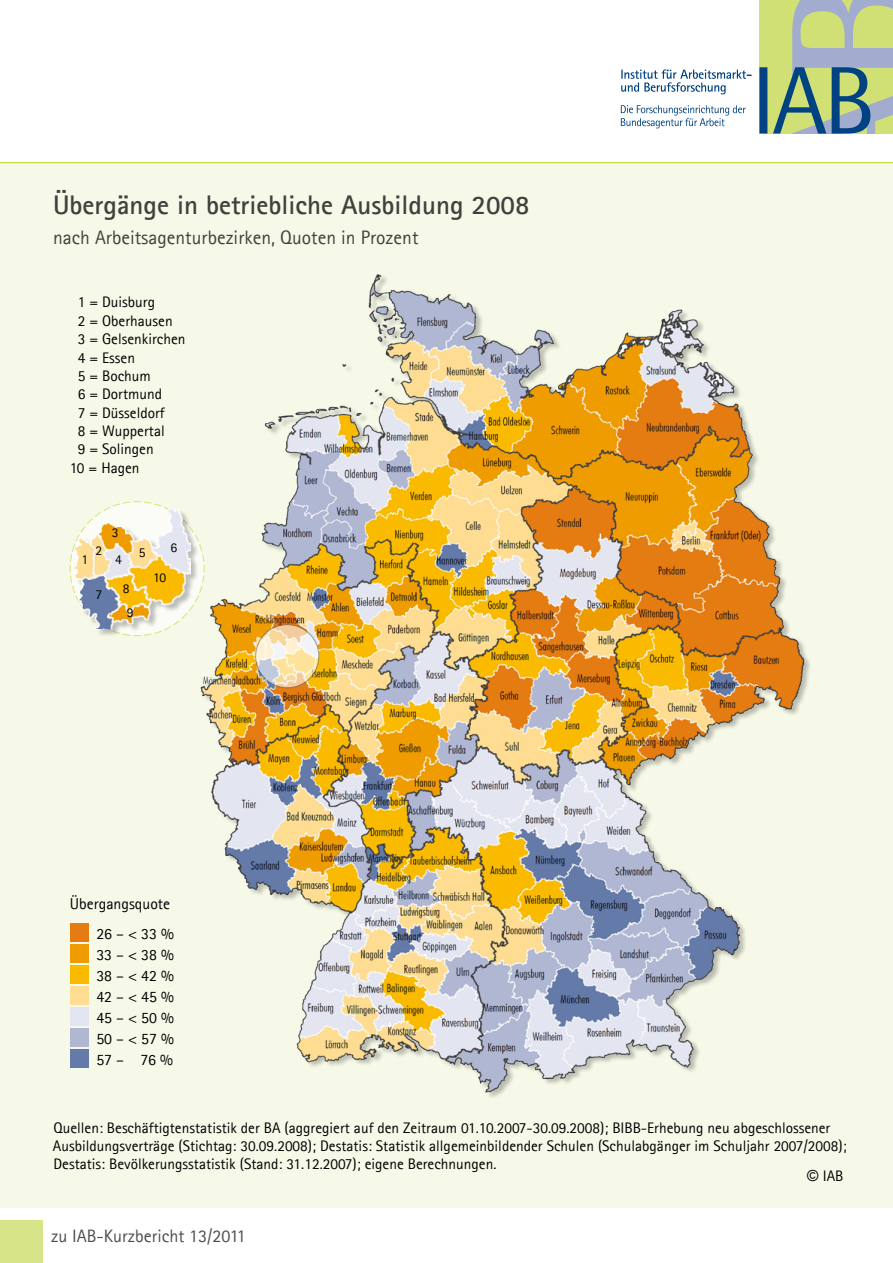
<style>
.page{position:relative;width:893px;height:1263px;background:#fff}
.page>*{position:absolute;margin:0;border:0;box-sizing:border-box;transform-origin:0 0}
.t1{font:700 27px "Agfa Rotis Sans Serif";color:#41403e}
.t2{font:19.5px "Agfa Rotis Sans Serif";color:#41403e}
.t3{font:18px "Agfa Rotis Sans Serif";color:#4d4d4b}
.t4{font:15.75px/21px "Agfa Rotis Sans Serif";color:#000;text-align:right}
.t5{font:15.3px/18.3px "Agfa Rotis Sans Serif";color:#000}
.t6{font:13.5px/26.7px "Agfa Rotis Sans Serif";color:#000}
.s1{font-family:"Arial"}
</style>
<div class="page">
<svg style="left:621px;top:69px;width:131px;height:25px"></svg>
<svg style="left:621px;top:105px;width:125px;height:23px"></svg>
<svg style="left:759px;top:0;width:134px;height:134px;background:#a2b88d"></svg>
<div style="left:0;top:162px;width:893px;height:1046px;background:#f6f9e8"></div>
<hr style="left:0;top:162px;width:893px;height:1px;background:#bfd730">
<img style="left:200px;top:274px;width:610px;height:823px">
<div style="left:70px;top:923px;width:18px;height:19px;background:#e57c11"></div>
<div style="left:70px;top:944px;width:18px;height:19px;background:#ef9c00"></div>
<div style="left:70px;top:965px;width:18px;height:19px;background:#faba00"></div>
<div style="left:70px;top:986px;width:18px;height:19px;background:#fedc92"></div>
<div style="left:70px;top:1007px;width:18px;height:19px;background:#e3e5f1"></div>
<div style="left:70px;top:1028px;width:18px;height:19px;background:#b0b7d3"></div>
<div style="left:70px;top:1050px;width:18px;height:18px;background:#647aa9"></div>
<svg style="left:70px;top:501px;width:135px;height:135px"></svg>
<div style="left:76px;top:509px;width:123px;height:128px;background:#000;opacity:.25"></div>
<img style="left:76px;top:509px;width:114px;height:119px">
<svg style="left:256px;top:625px;width:63px;height:63px;background:#f1e1c1"></svg>
<div style="left:255px;top:624px;width:64px;height:64px;border:1px solid #5c686c;border-radius:50%"></div>
<div style="left:0;top:1220px;width:43px;height:43px;background:#d7e488"></div>
<h1 class="t1" style="left:53px;top:188px;width:478px">Übergänge in betriebliche Ausbildung 2008</h1>
<p class="t2" style="left:53px;top:226px;width:367px">nach Arbeitsagenturbezirken, Quoten in Prozent</p>
<p class="t5" style="left:78px;top:293px;width:79px">1 = Duisburg</p>
<p class="t5" style="left:78px;top:311px;width:96px">2 = Oberhausen</p>
<p class="t5" style="left:78px;top:330px;width:109px">3 = Gelsenkirchen</p>
<p class="t5" style="left:78px;top:348px;width:59px">4 = Essen</p>
<p class="t5" style="left:78px;top:366px;width:75px">5 = Bochum</p>
<p class="t5" style="left:78px;top:385px;width:86px">6 = Dortmund</p>
<p class="t5" style="left:78px;top:403px;width:88px">7 = Düsseldorf</p>
<p class="t5" style="left:78px;top:422px;width:88px">8 = Wuppertal</p>
<p class="t5" style="left:78px;top:440px;width:77px">9 = Solingen</p>
<p class="t5" style="left:70px;top:458px;width:71px">10 = Hagen</p>
<p class="t6" style="left:82px;top:546px;width:8px">1</p>
<p class="t6" style="left:95px;top:537px;width:8px">2</p>
<p class="t6" style="left:112px;top:519px;width:11px">3<br>4</p>
<p class="t6" style="left:139px;top:539px;width:8px">5</p>
<p class="t6" style="left:95px;top:581px;width:8px">7</p>
<p class="t6" style="left:123px;top:576px;width:12px;line-height:24.3px">8<br>9</p>
<p class="t6" style="left:171px;top:534px;width:8px">6</p>
<p class="t6" style="left:153px;top:564px;width:15px">10</p>
<p class="t4" style="left:70px;top:889px;width:106px;line-height:29.4px">Übergangsquote<br>26 – &lt; 33 %</p>
<p class="t4" style="left:96px;top:944px;width:79px;text-align:justify">33 – &lt; 38 % 38 – &lt; 42 % 42 – &lt; 45 % 45 – &lt; 50 % 50 – &lt; 57 % 57 – 76 %</p>
<p class="t5" style="left:53px;top:1118px;width:795px">Quellen: Beschäftigtenstatistik der BA (aggregiert auf den Zeitraum 01.10.2007-30.09.2008); BIBB-Erhebung neu abgeschlossener<br>Ausbildungsverträge (Stichtag: 30.09.2008); Destatis: Statistik allgemeinbildender Schulen (Schulabgänger im Schuljahr 2007/2008);<br>Destatis: Bevölkerungsstatistik (Stand: 31.12.2007); eigene Berechnungen.</p>
<p class="t5" style="left:807px;top:1167px;width:38px"><span class="s1">©</span> IAB</p>
<p class="t3" style="left:51px;top:1225px;width:196px">zu IAB-Kurzbericht 13/2011</p>
</div>
